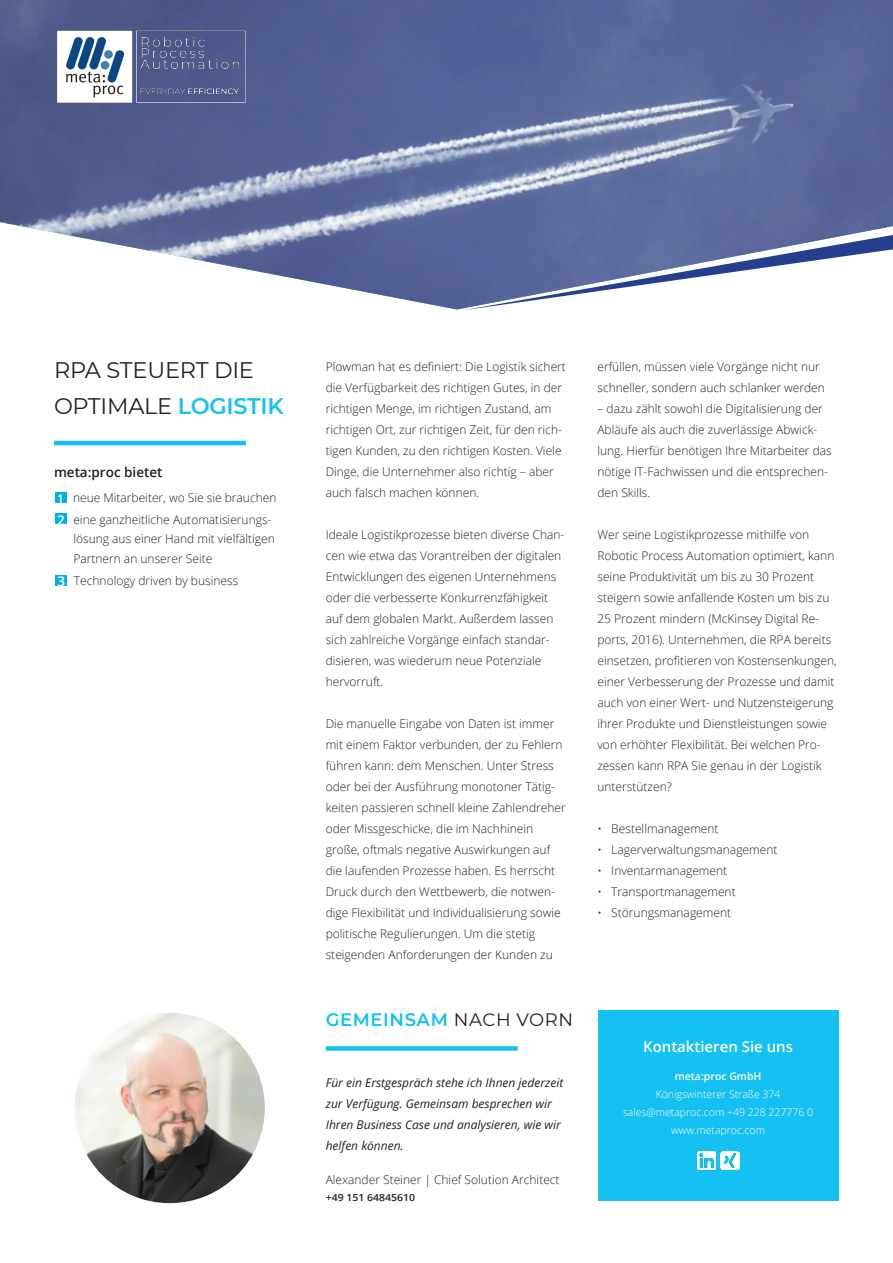
<style>
.page{position:relative;width:893px;height:1263px;background:#fff}
.page>*{position:absolute;margin:0;border:0;box-sizing:border-box;transform-origin:0 0}
.Heading_18_pt___All{font:22.5px "Montserrat";letter-spacing:-.01em;color:#231f20}
.Heading_18_pt___All-2{font:600 18px "Montserrat";letter-spacing:.03em;color:#15c0f2}
.t1{font:600 15px "Open Sans";color:#fff}
.t2{font:600 13.5px "Open Sans";color:#231f20}
.t3{font:600 13.5px "Open Sans";color:#fff}
.t4{font:300 12px/21px "Open Sans";color:#231f20}
.t5{font:italic 12px/21px "Open Sans";color:#231f20}
.t6{font:600 12px "Open Sans";color:#fff}
.t7{font:300 10.5px "Open Sans";color:#fff}
.t8{font:600 10.5px "Open Sans";color:#fff}
.t9{font:600 9.75px "Open Sans";color:#231f20;scale:1.08 1}
.s1{font-weight:600;color:#15c0f2}
.s2{font-weight:400;color:#231f20}
</style>
<div class="page">
<hr style="left:54px;top:441px;width:192px;height:4px;background:#15c0f2">
<img style="left:0;top:0;width:893px;height:309px">
<div style="left:326px;top:1046px;width:192px;height:5px;background:#15c0f2"></div>
<div style="left:598px;top:1010px;width:241px;height:191px;background:#15c0f2"></div>
<img style="left:697px;top:1152px;width:19px;height:18px">
<img style="left:721px;top:1152px;width:18px;height:18px">
<img style="left:56px;top:30px;width:190px;height:73px">
<div style="left:55px;top:492px;width:11px;height:11px;background:#00aeef"></div>
<div style="left:55px;top:513px;width:11px;height:11px;background:#00aeef"></div>
<div style="left:55px;top:575px;width:12px;height:11px;background:#00aeef"></div>
<img style="left:75px;top:1013px;width:190px;height:190px;border-radius:95px">
<p class="Heading_18_pt___All" style="left:54px;top:355px;width:202px">RPA STEUERT DIE</p>
<p class="Heading_18_pt___All" style="left:54px;top:391px;width:231px">OPTIMALE <span class="s1">LOGISTIK</span></p>
<p class="t2" style="left:54px;top:463px;width:110px">meta:proc bietet</p>
<p class="t4" style="left:73px;top:487px;width:205px">neue Mitarbeiter, wo Sie sie brauchen</p>
<p class="t6" style="left:57px;top:490px;width:8px">1</p>
<p class="t3" style="left:57px;top:511px;width:9px">2</p>
<p class="t4" style="left:73px;top:509px;width:203px;line-height:19.5px">eine ganzheitliche Automatisierungs&shy;lösung aus einer Hand mit vielfältigen<br>Partnern an unserer Seite</p>
<p class="t4" style="left:74px;top:570px;width:166px">Technology driven by business</p>
<p class="t3" style="left:57px;top:572px;width:9px">3</p>
<p class="t4" style="left:326px;top:355px;width:242px">Plowman hat es definiert: Die Logistik sichert die Verfügbarkeit des richtigen Gutes, in der richtigen Menge, im richtigen Zustand, am richtigen Ort, zur richtigen Zeit, für den rich&shy;tigen Kunden, zu den richtigen Kosten. Viele Dinge, die Unternehmer also richtig – aber auch falsch machen können.</p>
<p class="t4" style="left:326px;top:523px;width:240px">Ideale Logistikprozesse bieten diverse Chan&shy;cen wie etwa das Vorantreiben der digitalen Entwicklungen des eigenen Unternehmens oder die verbesserte Konkurrenzfähigkeit auf dem globalen Markt. Außerdem lassen sich zahlreiche Vorgänge einfach standar&shy;disieren, was wiederum neue Potenziale hervorruft.</p>
<p class="t4" style="left:326px;top:712px;width:242px">Die manuelle Eingabe von Daten ist immer mit einem Faktor verbunden, der zu Fehlern führen kann: dem Menschen. Unter Stress oder bei der Ausführung monotoner Tätig&shy;keiten passieren schnell kleine Zahlendreher oder Missgeschicke, die im Nachhinein große, oftmals negative Auswirkungen auf die laufenden Prozesse haben. Es herrscht Druck durch den Wettbewerb, die notwen&shy;dige Flexibilität und Individualisierung sowie politische Regulierungen. Um die stetig steigenden Anforderungen der Kunden zu</p>
<p class="Heading_18_pt___All-2" style="left:326px;top:1007px;width:249px">GEMEINSAM <span class="s2">NACH VORN</span></p>
<p class="t5" style="left:326px;top:1071px;width:239px">Für ein Erstgespräch stehe ich Ihnen jederzeit zur Verfügung. Gemeinsam besprechen wir Ihren Business Case und analysieren, wie wir helfen können.</p>
<p class="t4" style="left:326px;top:1169px;width:235px">Alexander Steiner | Chief Solution Architect</p>
<p class="t9" style="left:326px;top:1190px;width:84px">+49 151 64845610</p>
<p class="t4" style="left:597px;top:355px;width:229px">erfüllen, müssen viele Vorgänge nicht nur schneller, sondern auch schlanker werden</p>
<p class="t4" style="left:597px;top:397px;width:236px">– dazu zählt sowohl die Digitalisierung der Abläufe als auch die zuverlässige Abwick&shy;lung. Hierfür benötigen Ihre Mitarbeiter das nötige IT-Fachwissen und die entsprechen&shy;den Skills.</p>
<p class="t4" style="left:597px;top:523px;width:241px">Wer seine Logistikprozesse mithilfe von Robotic Process Automation optimiert, kann seine Produktivität um bis zu 30 Prozent steigern sowie anfallende Kosten um bis zu 25 Prozent mindern (McKinsey Digital Re&shy;ports, 2016). Unternehmen, die RPA bereits einsetzen, profitieren von Kostensenkungen, einer Verbesserung der Prozesse und damit auch von einer Wert- und Nutzensteigerung ihrer Produkte und Dienstleistungen sowie von erhöhter Flexibilität. Bei welchen Pro&shy;zessen kann RPA Sie genau in der Logistik unterstützen?</p>
<p class="t4" style="left:597px;top:817px;width:123px">• Bestellmanagement</p>
<p class="t4" style="left:597px;top:838px;width:182px">• Lagerverwaltungsmanagement</p>
<p class="t4" style="left:597px;top:859px;width:131px">• Inventarmanagement</p>
<p class="t4" style="left:597px;top:880px;width:140px">• Transportmanagement</p>
<p class="t4" style="left:597px;top:901px;width:135px">• Störungsmanagement</p>
<p class="t1" style="left:643px;top:1036px;width:152px">Kontaktieren Sie uns</p>
<p class="t8" style="left:675px;top:1069px;width:88px">meta:proc GmbH</p>
<p class="t7" style="left:656px;top:1087px;width:126px">Königswinterer Straße 374</p>
<p class="t7" style="left:623px;top:1105px;width:192px">sales@metaproc.com +49 228 227776 0</p>
<p class="t7" style="left:671px;top:1123px;width:95px">www.metaproc.com</p>
</div>
